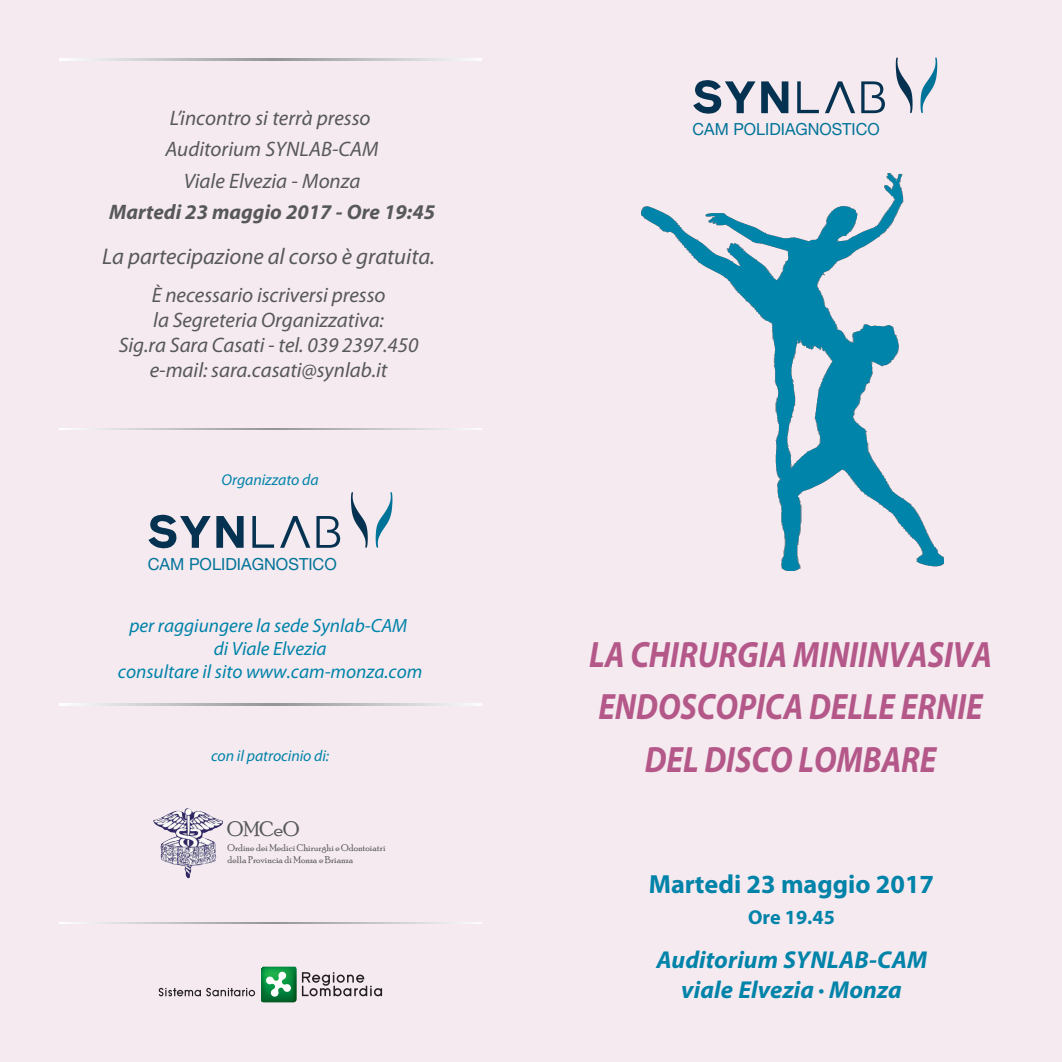
<style>
.page{position:relative;width:1062px;height:1062px;background:#f5eaf0}
.page>*{position:absolute;margin:0;border:0;box-sizing:border-box;transform-origin:0 0}
.t1{font:italic 700 36.75px/52.5px "Myriad Pro";color:#b45889;text-align:center;scale:.87 1}
.t2{font:700 26.25px "Myriad Pro";color:#0083a9}
.t3{font:italic 700 24.5px/29.6px "Myriad Pro";letter-spacing:.005em;color:#0083a9;text-align:center}
.t4{font:italic 22.75px "Myriad Pro";color:#57585a}
.t5{font:21.18px "Poor Richard";color:#57585a}
.t6{font:italic 21px/25.2px "Myriad Pro";color:#57585a;text-align:center}
.t7{font:italic 700 21px "Myriad Pro";color:#57585a}
.t8{font:700 20.12px "Myriad Pro";color:#0083a9}
.t9{font:italic 19.25px/23.1px "Myriad Pro";color:#0083a9;text-align:center}
.t10{font:16.62px "Helvetica Neue LT Std";color:#007398}
.t11{font:italic 15.75px "Myriad Pro";letter-spacing:-.005em;color:#0083a9}
.t12{font:9.8px/11.9px "Poor Richard";color:#57585a}
.s1{font-size:17.5px}
</style>
<div class="page">
<svg style="left:61px;top:428px;width:418px;height:2px"></svg>
<svg style="left:61px;top:703px;width:418px;height:2px"></svg>
<svg style="left:61px;top:922px;width:418px;height:1px"></svg>
<img style="left:153px;top:808px;width:70px;height:70px">
<svg style="left:159px;top:987px;width:96px;height:9px"></svg>
<svg style="left:261px;top:966px;width:121px;height:34px"></svg>
<svg style="left:895px;top:57px;width:17px;height:56px"></svg>
<svg style="left:920px;top:57px;width:17px;height:56px"></svg>
<svg style="left:797px;top:81px;width:22px;height:32px"></svg>
<svg style="left:861px;top:81px;width:24px;height:32px"></svg>
<svg style="left:693px;top:80px;width:62px;height:34px"></svg>
<svg style="left:761px;top:81px;width:27px;height:32px"></svg>
<svg style="left:825px;top:81px;width:30px;height:32px"></svg>
<svg style="left:351px;top:492px;width:17px;height:56px"></svg>
<svg style="left:375px;top:492px;width:17px;height:56px"></svg>
<svg style="left:252px;top:516px;width:22px;height:32px"></svg>
<svg style="left:316px;top:516px;width:24px;height:32px"></svg>
<svg style="left:148px;top:514px;width:96px;height:35px"></svg>
<svg style="left:280px;top:516px;width:30px;height:32px"></svg>
<img style="left:642px;top:173px;width:301px;height:397px">
<p class="t6" style="left:166px;top:102px;width:215px;line-height:31.2px">L’incontro si terrà presso<br>Auditorium SYNLAB-CAM<br>Viale Elvezia - Monza</p>
<p class="t7" style="left:109px;top:198px;width:327px">Martedi 23 maggio 2017 - Ore 19:45</p>
<p class="t4" style="left:102px;top:243px;width:334px">La partecipazione al corso è gratuita.</p>
<p class="t6" style="left:119px;top:282px;width:301px">È necessario iscriversi presso<br>la Segreteria Organizzativa:<br>Sig.ra Sara Casati - tel. 039 2397.450 e-mail: sara.casati@synlab.it</p>
<p class="t11" style="left:222px;top:470px;width:99px">Organizzato da</p>
<p class="t10" style="left:148px;top:554px;width:191px">CAM POLIDIAGNOSTICO</p>
<p class="t9" style="left:118px;top:613px;width:306px">per raggiungere la sede Synlab-CAM<br>di Viale Elvezia<br>consultare il sito www.cam-monza.com</p>
<p class="t11" style="left:211px;top:745px;width:120px">con il patrocinio di:</p>
<p class="t5" style="left:227px;top:816px;width:73px">OMCeO</p>
<p class="t12" style="left:227px;top:841px;width:159px">Ordine dei Medici Chirurghi e Odontoiatri della Provincia di Monza e Brianza</p>
<p class="t10" style="left:692px;top:120px;width:189px">CAM POLIDIAGNOSTICO</p>
<h1 class="t1" style="left:589px;top:627px;width:465px">LA CHIRURGIA MINIINVASIVA<br>ENDOSCOPICA DELLE ERNIE<br>DEL DISCO LOMBARE</h1>
<p class="t2" style="left:649px;top:867px;width:287px">Martedi 23 maggio 2017</p>
<p class="t8" style="left:748px;top:904px;width:88px">Ore 19.45</p>
<p class="t3" style="left:656px;top:944px;width:272px">Auditorium SYNLAB-CAM viale Elvezia <span class="s1">•</span> Monza</p>
</div>
